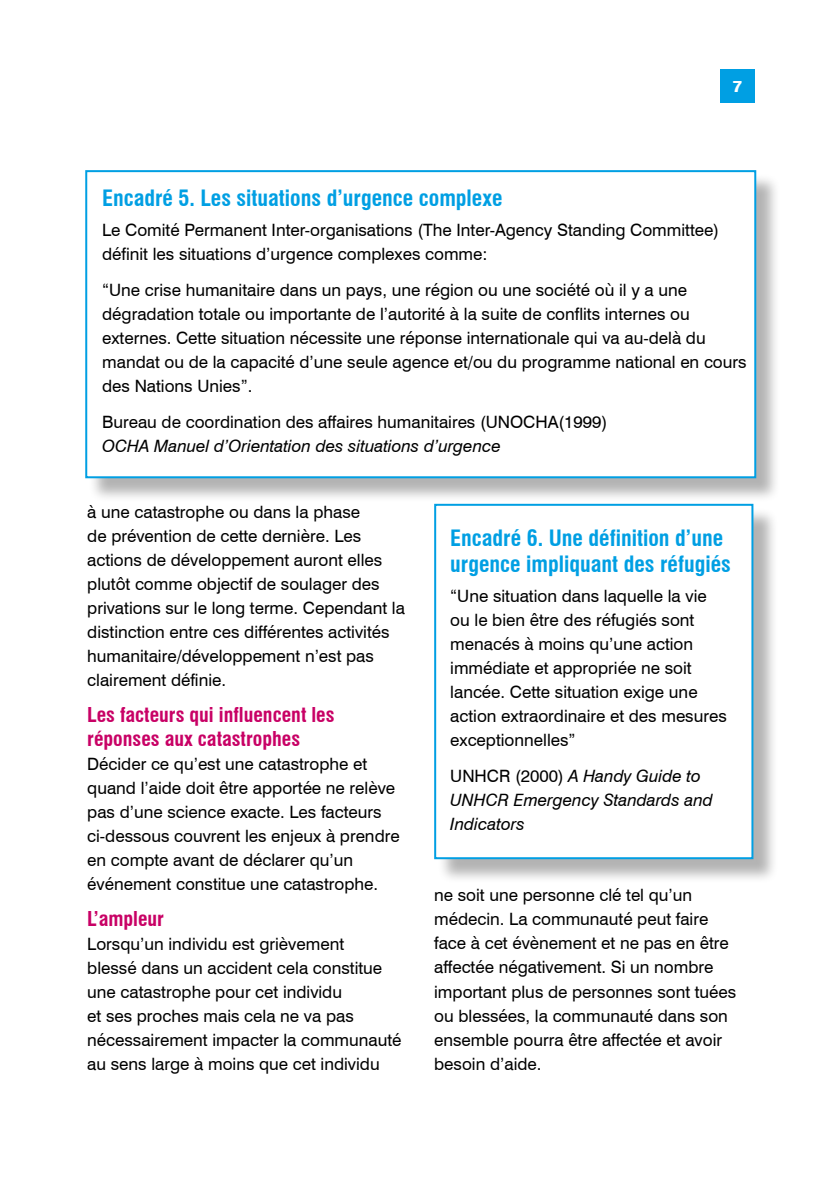
<style>
.page{position:relative;width:840px;height:1191px;background:#fff}
.page>*{position:absolute;margin:0;border:0;box-sizing:border-box;transform-origin:0 0}
.t1{font:700 condensed 22px/26px "Swiss 721 BT";color:#009fe3}
.t2{font:700 condensed 20px/24px "Swiss 721 BT";color:#c80065}
.t3{font:17px/24px "Swiss 721 BT";color:#000}
.t4{font:italic 17px/24px "Swiss 721 BT";color:#000}
.t5{font:800 16px "Swiss 721 BT";color:#fff}
.s1{font-style:normal}
</style>
<div class="page">
<div style="left:720px;top:69px;width:34px;height:34px;background:#009fe3"></div>
<div style="left:437px;top:507px;width:341px;height:377px;background:#000;opacity:.3"></div>
<div style="left:434px;top:504px;width:319px;height:355px;background:#fff;border:2px solid #009fe3"></div>
<div style="left:88px;top:173px;width:693px;height:330px;background:#000;opacity:.3"></div>
<div style="left:85px;top:170px;width:670px;height:308px;background:#fff;border:2px solid #009fe3"></div>
<p class="t5" style="left:732px;top:77px;width:11px">7</p>
<p class="t1" style="left:102px;top:185px;width:401px">Encadré 5. Les situations d’urgence complexe</p>
<p class="t3" style="left:102px;top:218px;width:618px">Le Comité Permanent Inter-organisations (The Inter-Agency Standing Committee) définit les situations d’urgence complexes comme:</p>
<p class="t3" style="left:102px;top:278px;width:645px">“Une crise humanitaire dans un pays, une région ou une société où il y a une dégradation totale ou importante de l’autorité à la suite de conflits internes ou externes. Cette situation nécessite une réponse internationale qui va au-delà du mandat ou de la capacité d’une seule agence et/ou du programme national en cours des Nations Unies”.</p>
<p class="t3" style="left:102px;top:410px;width:506px">Bureau de coordination des affaires humanitaires (UNOCHA(1999)</p>
<p class="t4" style="left:102px;top:434px;width:400px">OCHA Manuel d’Orientation des situations d’urgence</p>
<p class="t3" style="left:87px;top:499px;width:319px">à une catastrophe ou dans la phase<br>de prévention de cette dernière. Les actions de développement auront elles plutôt comme objectif de soulager des privations sur le long terme. Cependant la distinction entre ces différentes activités humanitaire/développement n’est pas clairement définie.</p>
<p class="t2" style="left:87px;top:702px;width:249px">Les facteurs qui influencent les réponses aux catastrophes</p>
<p class="t3" style="left:87px;top:751px;width:314px">Décider ce qu’est une catastrophe et quand l’aide doit être apportée ne relève pas d’une science exacte. Les facteurs ci-dessous couvrent les enjeux à prendre en compte avant de déclarer qu’un événement constitue une catastrophe.</p>
<p class="t2" style="left:87px;top:906px;width:78px">L’ampleur</p>
<p class="t3" style="left:87px;top:931px;width:316px">Lorsqu’un individu est grièvement<br>blessé dans un accident cela constitue une catastrophe pour cet individu<br>et ses proches mais cela ne va pas nécessairement impacter la communauté au sens large à moins que cet individu</p>
<p class="t1" style="left:450px;top:525px;width:282px">Encadré 6. Une définition d’une urgence impliquant des réfugiés</p>
<p class="t3" style="left:450px;top:583px;width:278px">“Une situation dans laquelle la vie ou le bien être des réfugiés sont menacés à moins qu’une action immédiate et appropriée ne soit lancée. Cette situation exige une action extraordinaire et des mesures exceptionnelles”</p>
<p class="t4" style="left:450px;top:763px;width:264px"><span class="s1">UNHCR (2000)</span> A Handy Guide to<br>UNHCR Emergency Standards and<br>Indicators</p>
<p class="t3" style="left:434px;top:883px;width:303px">ne soit une personne clé tel qu’un médecin. La communauté peut faire face à cet évènement et ne pas en être affectée négativement. Si un nombre important plus de personnes sont tuées ou blessées, la communauté dans son ensemble pourra être affectée et avoir besoin d’aide.</p>
</div>
